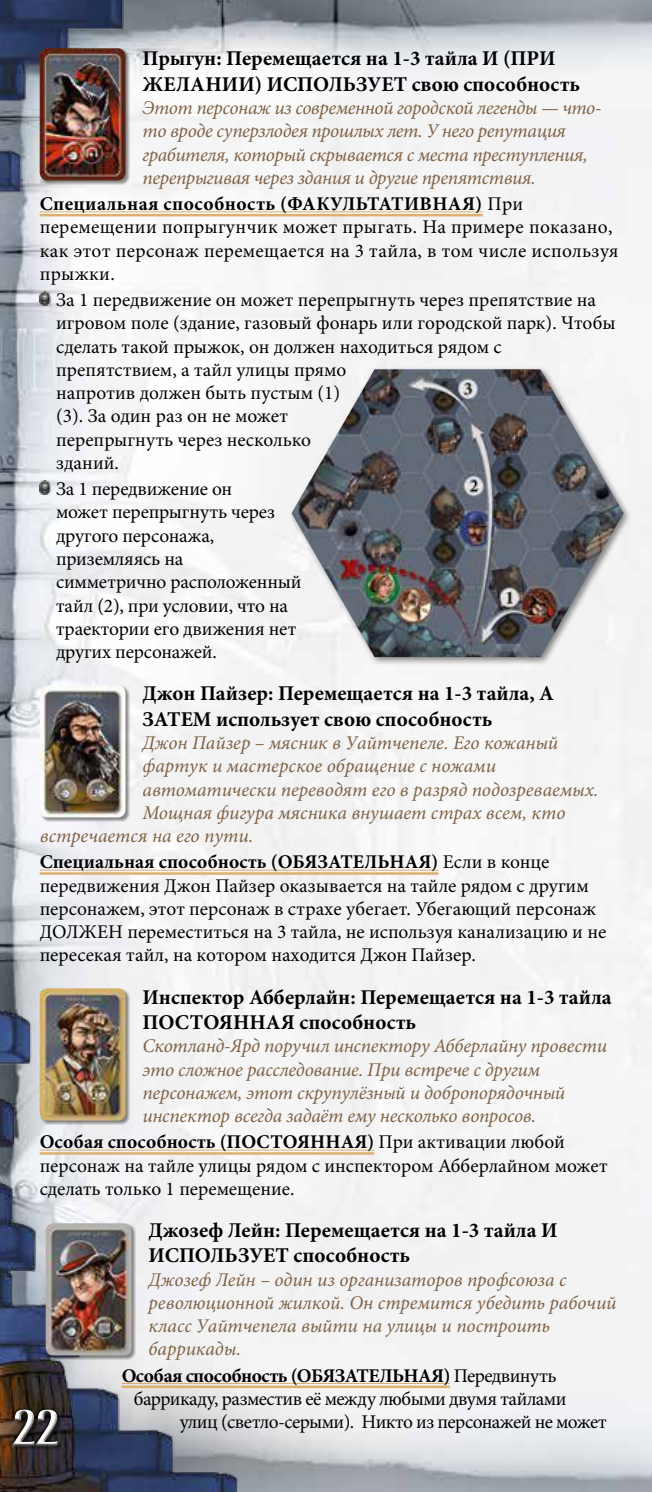
<style>
.page{position:relative;width:652px;height:1492px;background:#fff}
.page>*{position:absolute;margin:0;border:0;box-sizing:border-box;transform-origin:0 0}
.t1{font:500 52px "Lennox ITC";color:#fff}
.t2{font:700 21px/25.2px "Minion Pro";color:#000}
.t3{font:19.4px/23.2px "Minion Pro";color:#000}
.t4{font:italic 19.4px/23.2px "Minion Pro";letter-spacing:-.01em;color:#7e6144}
.t5{font:19.4px/23.2px "Minion Pro";letter-spacing:.02em;color:#000}
.t6{font:19.4px "Minion Pro";letter-spacing:-.03em;color:#000}
.t7{font:700 19.4px "Minion Pro";letter-spacing:-.03em;color:#000}
.s1{font-weight:700}
.s2{font-weight:400}
</style>
<div class="page">
<img style="left:0;top:0;width:652px;height:1491px">
<div style="left:289px;top:366px;width:343px;height:300px;background:#000;opacity:.45"></div>
<img style="left:292px;top:369px;width:332px;height:288px">
<div style="left:12px;top:1409px;width:52px;height:41px;background:#000;opacity:.75"></div>
<div style="left:10px;top:1406px;width:49px;height:38px;background:#fff;opacity:.38"></div>
<div style="left:10px;top:1408px;width:50px;height:39px;background:#000;opacity:.75"></div>
<hr style="left:40px;top:211px;width:443px;height:1px;background:#dcb06f">
<hr style="left:40px;top:214px;width:443px;height:2px;background:#dcb06f">
<hr style="left:40px;top:869px;width:398px;height:1px;background:#dcb06f">
<hr style="left:40px;top:872px;width:398px;height:2px;background:#dcb06f">
<hr style="left:40px;top:1149px;width:334px;height:1px;background:#dcb06f">
<hr style="left:40px;top:1151px;width:334px;height:3px;background:#dcb06f">
<hr style="left:122px;top:1382px;width:328px;height:1px;background:#dcb06f">
<hr style="left:122px;top:1385px;width:328px;height:2px;background:#dcb06f">
<div style="left:40px;top:48px;width:91px;height:137px;background:#000;opacity:.45"></div>
<img style="left:40px;top:48px;width:86px;height:132px">
<img style="left:40px;top:291px;width:11px;height:14px">
<img style="left:40px;top:480px;width:11px;height:14px">
<div style="left:40px;top:685px;width:91px;height:137px;background:#000;opacity:.45"></div>
<img style="left:40px;top:685px;width:86px;height:132px">
<div style="left:40px;top:988px;width:91px;height:137px;background:#000;opacity:.45"></div>
<img style="left:40px;top:988px;width:86px;height:132px">
<div style="left:46px;top:1223px;width:91px;height:136px;background:#000;opacity:.45"></div>
<img style="left:46px;top:1222px;width:86px;height:133px">
<p class="t2" style="left:143px;top:46px;width:439px">Прыгун: Перемещается на 1-3 тайла И (ПРИ<br>ЖЕЛАНИИ) ИСПОЛЬЗУЕТ свою способность</p>
<p class="t4" style="left:143px;top:96px;width:460px">Этот персонаж из современной городской легенды — что&shy;то вроде суперзлодея прошлых лет. У него репутация грабителя, который скрывается с места преступления, перепрыгивая через здания и другие препятствия.</p>
<p class="t5" style="left:40px;top:192px;width:580px"><span class="s1">Специальная способность (ФАКУЛЬТАТИВНАЯ)</span> При перемещении попрыгунчик может прыгать. На примере показано, как этот персонаж перемещается на 3 тайла, в том числе используя прыжки.</p>
<p class="t3" style="left:56px;top:288px;width:561px">За 1 передвижение он может перепрыгнуть через препятствие на игровом поле (здание, газовый фонарь или городской парк). Чтобы сделать такой прыжок, он должен находиться рядом с препятствием, а тайл улицы прямо<br>напротив должен быть пустым (1)<br>(3). За один раз он не может<br>перепрыгнуть через несколько<br>зданий.</p>
<p class="t3" style="left:56px;top:477px;width:247px">За 1 передвижение он<br>может перепрыгнуть через другого персонажа, приземляясь на<br>симметрично расположенный тайл (2), при условии, что на траектории его движения нет других персонажей.</p>
<p class="t2" style="left:143px;top:680px;width:413px">Джон Пайзер: Перемещается на 1-3 тайла, А<br>ЗАТЕМ использует свою способность</p>
<p class="t4" style="left:143px;top:731px;width:417px">Джон Пайзер – мясник в Уайтчепеле. Его кожаный</p>
<p class="t4" style="left:143px;top:754px;width:355px">фартук и мастерское обращение с ножами</p>
<p class="t4" style="left:143px;top:777px;width:457px">автоматически переводят его в разряд подозреваемых.</p>
<p class="t4" style="left:143px;top:801px;width:424px">Мощная фигура мясника внушает страх всем, кто</p>
<p class="t4" style="left:40px;top:824px;width:215px">встречается на его пути.</p>
<p class="t3" style="left:40px;top:850px;width:568px"><span class="s1">Специальная способность (ОБЯЗАТЕЛЬНАЯ)</span> Если в конце передвижения Джон Пайзер оказывается на тайле рядом с другим персонажем, этот персонаж в страхе убегает. Убегающий персонаж ДОЛЖЕН переместиться на 3 тайла, не используя канализацию и не пересекая тайл, на котором находится Джон Пайзер.</p>
<p class="t2" style="left:143px;top:983px;width:471px">Инспектор Абберлайн: Перемещается на 1-3 тайла<br>ПОСТОЯННАЯ способность</p>
<p class="t4" style="left:143px;top:1034px;width:466px">Скотланд-Ярд поручил инспектору Абберлайну провести это сложное расследование. При встрече с другим персонажем, этот скрупулёзный и добропорядочный инспектор всегда задаёт ему несколько вопросов.</p>
<p class="t3" style="left:40px;top:1130px;width:569px"><span class="s1">Особая способность (ПОСТОЯННАЯ)</span> При активации любой персонаж на тайле улицы рядом с инспектором Абберлайном может сделать только 1 перемещение.</p>
<p class="t2" style="left:149px;top:1217px;width:410px">Джозеф Лейн: Перемещается на 1-3 тайла И<br>ИСПОЛЬЗУЕТ способность</p>
<p class="t4" style="left:149px;top:1267px;width:469px">Джозеф Лейн – один из организаторов профсоюза с революционной жилкой. Он стремится убедить рабочий класс Уайтчепела выйти на улицы и построить баррикады.</p>
<p class="t7" style="left:122px;top:1361px;width:436px">Особая способность (ОБЯЗАТЕЛЬНАЯ) <span class="s2">Передвинуть</span></p>
<p class="t6" style="left:134px;top:1385px;width:434px">баррикаду, разместив её между любыми двумя тайлами</p>
<p class="t6" style="left:180px;top:1408px;width:429px">улиц (светло-серыми). Никто из персонажей не может</p>
<h1 class="t1" style="left:12px;top:1396px;width:48px">22</h1>
</div>
